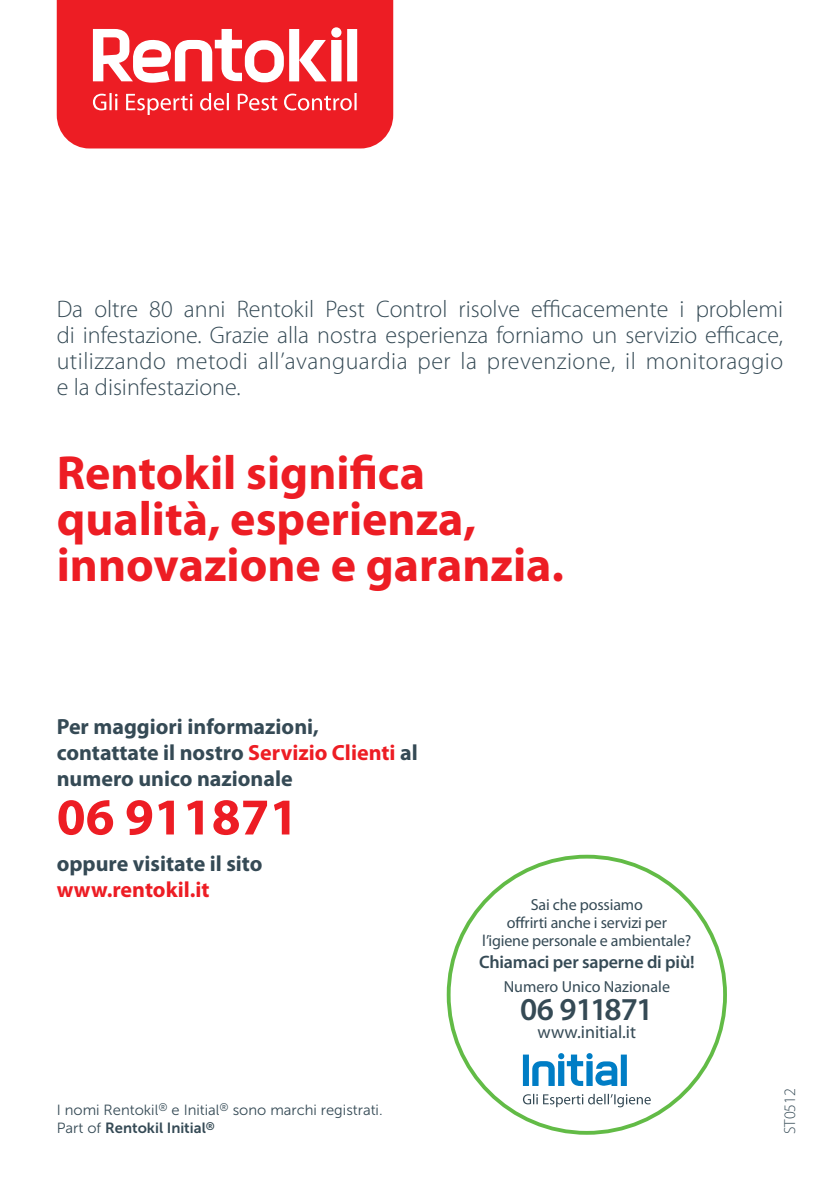
<style>
.page{position:relative;width:840px;height:1191px;background:#fff}
.page>*{position:absolute;margin:0;border:0;box-sizing:border-box;transform-origin:0 0}
.t1{font:700 52px "Myriad Pro";color:#ed1d24}
.t2{font:700 48px/46px "Myriad Pro";color:#ed1d24}
.t3{font:600 32px "Myriad Pro";letter-spacing:-.04em;color:#354a55}
.t4{font:300 24px/26px "Myriad Pro";letter-spacing:.02em;color:#354a55;text-align:justify}
.t5{font:700 22px/26px "Myriad Pro";color:#354a55}
.t6{font:700 22px "Myriad Pro";color:#ed1d24}
.t7{font:600 18px "Myriad Pro";letter-spacing:-.01em;color:#354a55}
.t8{font:18px "Myriad Pro";color:#354a55}
.t9{font:16px/18px "Myriad Pro";letter-spacing:-.01em;color:#354a55;text-align:center}
.t10{font:300 16px "Myriad Pro";color:#354a55}
.t11{font:14.8px "Museo Sans 300";color:#354a55}
.t12{font:14.8px "Museo Sans 700";color:#354a55}
.s1{color:#ed1d24}
.s2{font-family:"Museo Sans 300"}
</style>
<div class="page">
<div style="left:57px;top:0;width:336px;height:148px;background:#ed1d24"></div>
<svg style="left:93px;top:27px;width:264px;height:56px"></svg>
<svg style="left:93px;top:93px;width:263px;height:22px;background:#f04c52"></svg>
<svg style="left:522px;top:1053px;width:104px;height:33px"></svg>
<svg style="left:522px;top:1093px;width:128px;height:14px"></svg>
<p class="t4" style="left:57px;top:295px;width:727px">Da oltre 80 anni Rentokil Pest Control risolve efficacemente i problemi di infestazione. Grazie alla nostra esperienza forniamo un servizio efficace, utilizzando metodi all’avanguardia per la prevenzione, il monitoraggio e la disinfestazione.</p>
<h2 class="t2" style="left:57px;top:448px;width:508px">Rentokil significa qualità, esperienza, innovazione e garanzia.</h2>
<p class="t5" style="left:57px;top:713px;width:362px">Per maggiori informazioni, contattate il nostro <span class="s1">Servizio Clienti</span> al numero unico nazionale</p>
<h1 class="t1" style="left:57px;top:783px;width:243px">06 911871</h1>
<p class="t5" style="left:57px;top:850px;width:207px">oppure visitate il sito</p>
<p class="t6" style="left:57px;top:875px;width:154px">www.rentokil.it</p>
<p class="t11" style="left:57px;top:1101px;width:327px">I nomi Rentokil<sup>®</sup> e Initial<sup>®</sup> sono marchi registrati.</p>
<p class="t12" style="left:57px;top:1119px;width:159px"><span class="s2">Part of</span> Rentokil Initial<sup>®</sup></p>
<p class="t9" style="left:482px;top:895px;width:210px">Sai che possiamo<br>offrirti anche i servizi per l’igiene personale e ambientale?</p>
<p class="t7" style="left:479px;top:950px;width:217px">Chiamaci per saperne di più!</p>
<p class="t9" style="left:503px;top:977px;width:168px">Numero Unico Nazionale</p>
<h3 class="t3" style="left:520px;top:989px;width:134px">06 911871</h3>
<p class="t8" style="left:537px;top:1021px;width:100px">www.initial.it</p>
<p class="t10" style="left:779px;top:1134px;width:48px;rotate:-90deg">ST0512</p>
</div>
